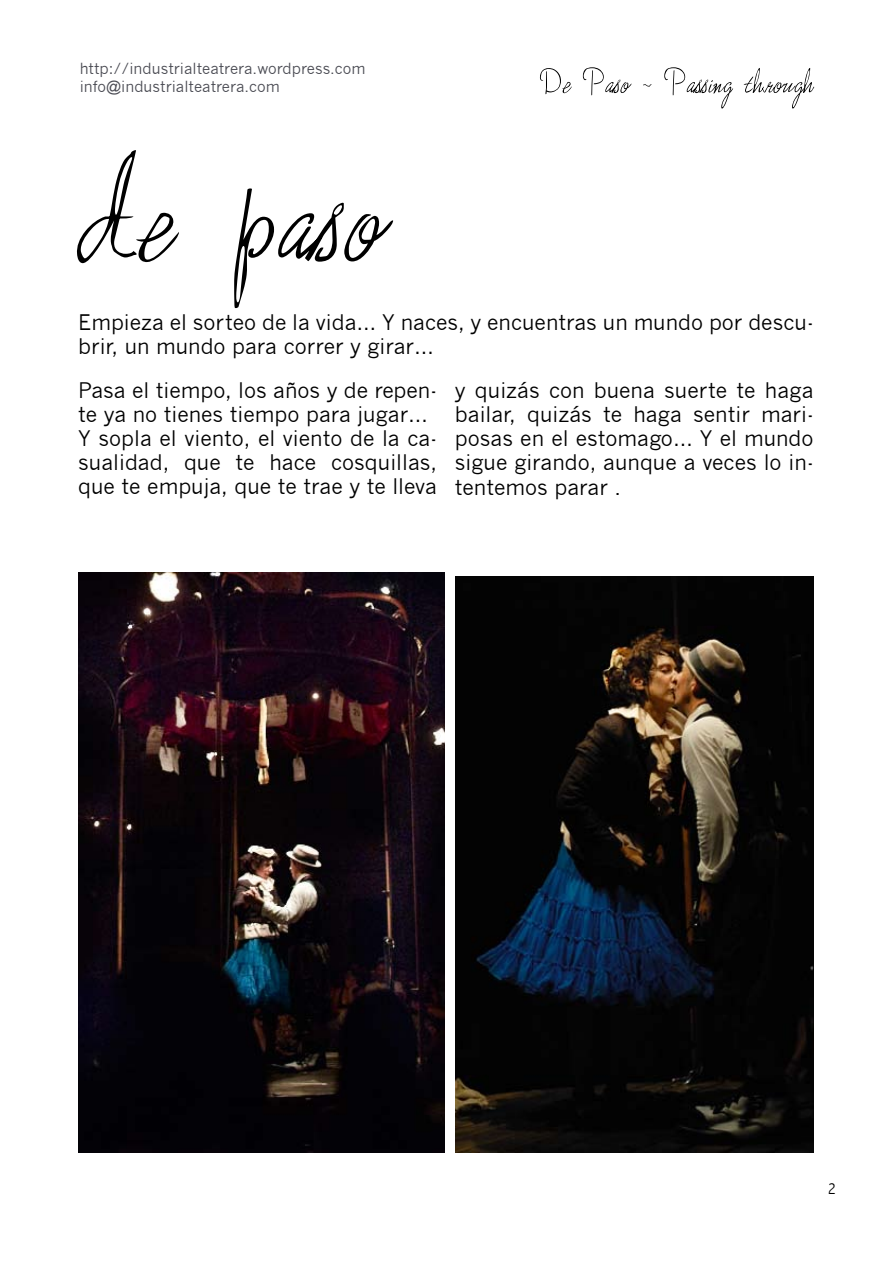
<style>
.page{position:relative;width:893px;height:1263px;background:#fff}
.page>*{position:absolute;margin:0;border:0;box-sizing:border-box;transform-origin:0 0}
.t1{font:21px/24px "News Gothic";color:#000}
.t2{font:300 condensed 16.5px "Abadi";color:#000}
.t3{font:15px/18px "News Gothic";color:#494a52}
</style>
<div class="page">
<svg style="left:540px;top:67px;width:274px;height:42px"></svg>
<img style="left:78px;top:573px;width:366px;height:579px">
<img style="left:456px;top:576px;width:358px;height:576px">
<svg style="left:77px;top:150px;width:316px;height:158px"></svg>
<p class="t3" style="left:80px;top:60px;width:287px">http://industrialteatrera.wordpress.com info@industrialteatrera.com</p>
<p class="t1" style="left:78px;top:310px;width:737px">Empieza el sorteo de la vida… Y naces, y encuentras un mundo por descu&shy;brir, un mundo para correr y girar…</p>
<p class="t1" style="left:78px;top:379px;width:360px">Pasa el tiempo, los años y de repen&shy;te ya no tienes tiempo para jugar… Y sopla el viento, el viento de la ca&shy;sualidad, que te hace cosquillas, que te empuja, que te trae y te lleva</p>
<p class="t1" style="left:455px;top:379px;width:360px;text-align:justify">y quizás con buena suerte te haga bailar, quizás te haga sentir mari&shy;posas en el estomago… Y el mundo sigue girando, aunque a veces lo in&shy;tentemos parar .</p>
<p class="t2" style="left:828px;top:1179px;width:9px">2</p>
</div>
